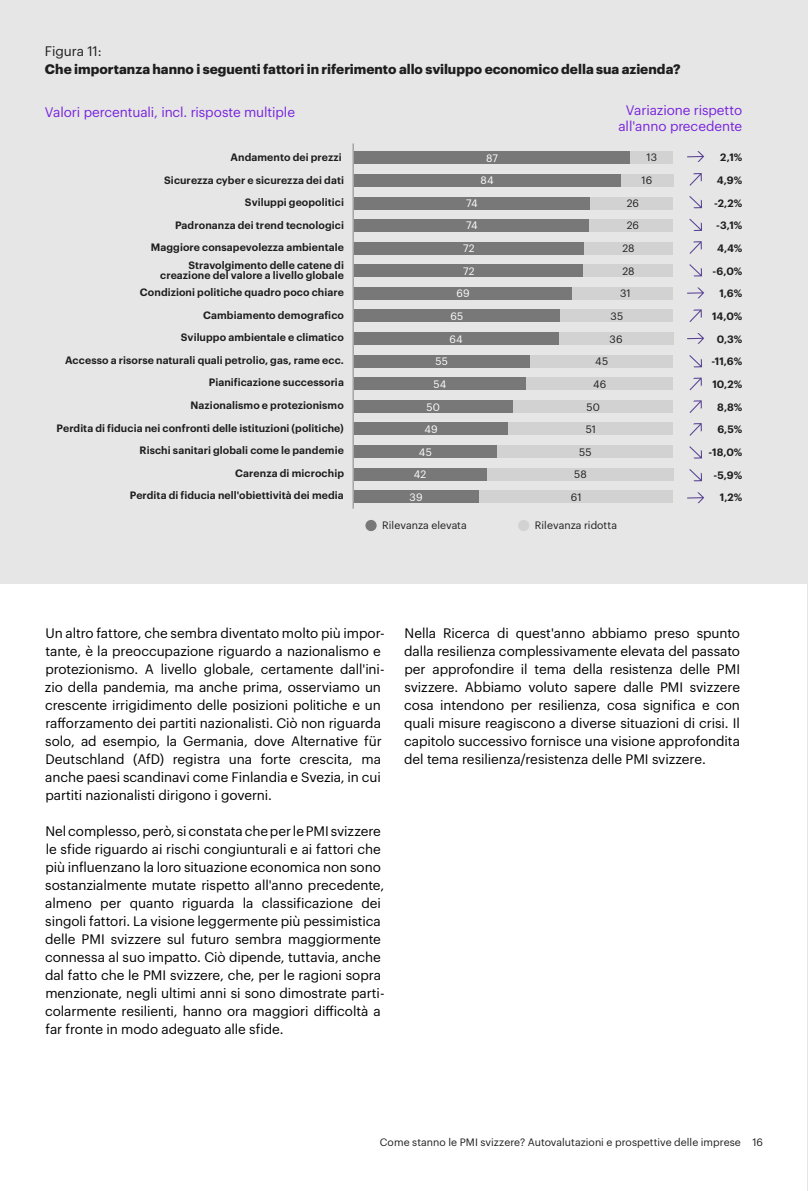
<style>
.page{position:relative;width:808px;height:1191px;background:#fff}
.page>*{position:absolute;margin:0;border:0;box-sizing:border-box;transform-origin:0 0}
.t1{font:13.5px/18px "Graphik";letter-spacing:-.005em;color:#000}
.t2{font:700 13.5px "Graphik";color:#1e1e1e}
.t3{font:13.5px/16.2px "Graphik";letter-spacing:-.005em;color:#7823dc;text-align:center}
.t4{font:13.5px "Graphik";letter-spacing:-.005em;color:#1e1e1e}
.t5{font:600 10.5px/22.6px "Graphik";letter-spacing:.01em;color:#1e1e1e;text-align:right}
.t6{font:10.5px/22.6px "Graphik";letter-spacing:.005em;color:#1e1e1e;text-align:center}
.t7{font:10.5px/22.6px "Graphik";letter-spacing:.015em;color:#fff;text-align:center}
</style>
<div class="page">
<div style="left:0;top:0;width:808px;height:583px;background:#e6e6e6"></div>
<div style="left:353px;top:151px;width:278px;height:13px;background:#787878"></div>
<div style="left:353px;top:174px;width:268px;height:13px;background:#787878"></div>
<div style="left:353px;top:197px;width:237px;height:12px;background:#787878"></div>
<div style="left:353px;top:219px;width:236px;height:13px;background:#787878"></div>
<div style="left:353px;top:242px;width:232px;height:12px;background:#787878"></div>
<div style="left:353px;top:264px;width:231px;height:13px;background:#787878"></div>
<div style="left:353px;top:287px;width:220px;height:12px;background:#787878"></div>
<div style="left:353px;top:310px;width:208px;height:12px;background:#787878"></div>
<div style="left:353px;top:332px;width:206px;height:13px;background:#787878"></div>
<div style="left:353px;top:355px;width:177px;height:12px;background:#787878"></div>
<div style="left:353px;top:377px;width:173px;height:13px;background:#787878"></div>
<div style="left:353px;top:400px;width:160px;height:12px;background:#787878"></div>
<div style="left:353px;top:422px;width:156px;height:13px;background:#787878"></div>
<div style="left:353px;top:445px;width:145px;height:13px;background:#787878"></div>
<div style="left:353px;top:468px;width:134px;height:12px;background:#787878"></div>
<div style="left:353px;top:490px;width:126px;height:13px;background:#787878"></div>
<div style="left:631px;top:151px;width:42px;height:13px;background:#d2d2d2"></div>
<div style="left:621px;top:174px;width:52px;height:13px;background:#d2d2d2"></div>
<div style="left:590px;top:197px;width:83px;height:12px;background:#d2d2d2"></div>
<div style="left:589px;top:219px;width:84px;height:13px;background:#d2d2d2"></div>
<div style="left:584px;top:242px;width:89px;height:12px;background:#d2d2d2"></div>
<div style="left:584px;top:264px;width:89px;height:13px;background:#d2d2d2"></div>
<div style="left:573px;top:287px;width:100px;height:12px;background:#d2d2d2"></div>
<div style="left:561px;top:310px;width:112px;height:12px;background:#d2d2d2"></div>
<div style="left:559px;top:332px;width:114px;height:13px;background:#d2d2d2"></div>
<div style="left:530px;top:355px;width:143px;height:12px;background:#d2d2d2"></div>
<div style="left:526px;top:377px;width:147px;height:13px;background:#d2d2d2"></div>
<div style="left:513px;top:400px;width:160px;height:12px;background:#d2d2d2"></div>
<div style="left:509px;top:422px;width:164px;height:13px;background:#d2d2d2"></div>
<div style="left:498px;top:445px;width:175px;height:13px;background:#d2d2d2"></div>
<div style="left:487px;top:468px;width:186px;height:12px;background:#d2d2d2"></div>
<div style="left:479px;top:490px;width:194px;height:13px;background:#d2d2d2"></div>
<div style="left:365px;top:520px;width:12px;height:11px;background:#787878;border-radius:50%"></div>
<div style="left:518px;top:520px;width:11px;height:11px;background:#d2d2d2;border-radius:50%"></div>
<hr style="left:352px;top:143px;width:2px;height:366px;background:#a5a5a5">
<svg style="left:687px;top:151px;width:17px;height:11px"></svg>
<svg style="left:689px;top:173px;width:13px;height:13px"></svg>
<svg style="left:689px;top:196px;width:13px;height:12px"></svg>
<svg style="left:689px;top:219px;width:13px;height:12px"></svg>
<svg style="left:689px;top:241px;width:13px;height:13px"></svg>
<svg style="left:687px;top:287px;width:17px;height:11px"></svg>
<svg style="left:687px;top:333px;width:17px;height:11px"></svg>
<svg style="left:689px;top:377px;width:13px;height:13px"></svg>
<svg style="left:689px;top:423px;width:13px;height:13px"></svg>
<svg style="left:689px;top:355px;width:13px;height:12px"></svg>
<svg style="left:689px;top:264px;width:13px;height:12px"></svg>
<svg style="left:689px;top:400px;width:13px;height:13px"></svg>
<svg style="left:689px;top:446px;width:13px;height:12px"></svg>
<svg style="left:687px;top:492px;width:17px;height:11px"></svg>
<svg style="left:689px;top:469px;width:13px;height:12px"></svg>
<svg style="left:689px;top:309px;width:13px;height:13px"></svg>
<p class="t4" style="left:45px;top:41px;width:58px">Figura 11:</p>
<p class="t2" style="left:45px;top:59px;width:637px">Che importanza hanno i seguenti fattori in riferimento allo sviluppo economico della sua azienda?</p>
<p class="t3" style="left:45px;top:103px;width:252px">Valori percentuali, incl. risposte multiple</p>
<p class="t3" style="left:618px;top:101px;width:125px">Variazione rispetto all'anno precedente</p>
<p class="t5" style="left:708px;top:145px;width:35px">2,1%<br>4,9% -2,2% -3,1%<br>4,4% -6,0%<br>1,6%<br>14,0%<br>0,3% -11,6%<br>10,2%<br>8,8%<br>6,5% -18,0% -5,9%<br>1,2%</p>
<p class="t5" style="left:151px;top:145px;width:195px">Andamento dei prezzi<br>Sicurezza cyber e sicurezza dei dati<br>Sviluppi geopolitici<br>Padronanza dei trend tecnologici<br>Maggiore consapevolezza ambientale</p>
<p class="t5" style="left:56px;top:280px;width:289px">Condizioni politiche quadro poco chiare<br>Cambiamento demografico<br>Sviluppo ambientale e climatico<br>Accesso a risorse naturali quali petrolio, gas, rame ecc.<br>Pianificazione successoria<br>Nazionalismo e protezionismo<br>Perdita di fiducia nei confronti delle istituzioni (politiche)<br>Rischi sanitari globali come le pandemie<br>Carenza di microchip<br>Perdita di fiducia nell'obiettività dei media</p>
<p class="t6" style="left:642px;top:145px;width:17px">13<br>16</p>
<p class="t7" style="left:480px;top:145px;width:19px">87<br>84</p>
<p class="t6" style="left:627px;top:191px;width:14px">26</p>
<p class="t6" style="left:627px;top:213px;width:14px">26</p>
<p class="t6" style="left:622px;top:236px;width:14px">28</p>
<p class="t6" style="left:622px;top:259px;width:14px">28</p>
<p class="t6" style="left:620px;top:281px;width:12px">31</p>
<p class="t6" style="left:610px;top:304px;width:14px">35</p>
<p class="t6" style="left:609px;top:327px;width:15px">36</p>
<p class="t7" style="left:466px;top:191px;width:13px">74</p>
<p class="t7" style="left:466px;top:213px;width:13px">74</p>
<p class="t7" style="left:463px;top:236px;width:13px">72</p>
<p class="t7" style="left:463px;top:259px;width:13px">72</p>
<p class="t7" style="left:456px;top:281px;width:15px">69</p>
<p class="t7" style="left:450px;top:304px;width:14px">65</p>
<p class="t7" style="left:449px;top:327px;width:15px">64</p>
<p class="t5" style="left:160px;top:259px;width:185px;line-height:10.5px">Stravolgimento delle catene di creazione del valore a livello globale</p>
<p class="t6" style="left:595px;top:349px;width:14px">45</p>
<p class="t6" style="left:593px;top:372px;width:15px">46</p>
<p class="t6" style="left:586px;top:395px;width:15px">50</p>
<p class="t6" style="left:586px;top:417px;width:12px">51</p>
<p class="t7" style="left:436px;top:349px;width:14px">55</p>
<p class="t7" style="left:433px;top:372px;width:14px">54</p>
<p class="t7" style="left:426px;top:395px;width:15px">50</p>
<p class="t7" style="left:424px;top:417px;width:15px">49</p>
<p class="t7" style="left:414px;top:440px;width:19px">45<br>42</p>
<p class="t6" style="left:579px;top:440px;width:14px">55</p>
<p class="t6" style="left:574px;top:462px;width:14px">58</p>
<p class="t6" style="left:571px;top:484px;width:12px">61</p>
<p class="t7" style="left:410px;top:484px;width:15px">39</p>
<p class="t6" style="left:382px;top:513px;width:86px">Rilevanza elevata</p>
<p class="t6" style="left:535px;top:513px;width:84px">Rilevanza ridotta</p>
<p class="t1" style="left:45px;top:623px;width:341px">Un altro fattore, che sembra diventato molto più impor&shy;tante, è la preoccupazione riguardo a nazionalismo e protezionismo. A livello globale, certamente dall'ini&shy;zio della pandemia, ma anche prima, osserviamo un crescente irrigidimento delle posizioni politiche e un rafforzamento dei partiti nazionalisti. Ciò non riguarda solo, ad esempio, la Germania, dove Alternative für Deutschland (AfD) registra una forte crescita, ma anche paesi scandinavi come Finlandia e Svezia, in cui partiti nazionalisti dirigono i governi.</p>
<p class="t1" style="left:45px;top:821px;width:341px">Nel complesso, però, si constata che per le PMI svizzere le sfide riguardo ai rischi congiunturali e ai fattori che più influenzano la loro situazione economica non sono sostanzialmente mutate rispetto all'anno precedente, almeno per quanto riguarda la classificazione dei singoli fattori. La visione leggermente più pessimistica delle PMI svizzere sul futuro sembra maggiormente connessa al suo impatto. Ciò dipende, tuttavia, anche dal fatto che le PMI svizzere, che, per le ragioni sopra menzionate, negli ultimi anni si sono dimostrate parti&shy;colarmente resilienti, hanno ora maggiori difficoltà a far fronte in modo adeguato alle sfide.</p>
<p class="t1" style="left:404px;top:623px;width:337px;text-align:justify">Nella Ricerca di quest'anno abbiamo preso spunto dalla resilienza complessivamente elevata del passato per approfondire il tema della resistenza delle PMI svizzere. Abbiamo voluto sapere dalle PMI svizzere cosa intendono per resilienza, cosa significa e con quali misure reagiscono a diverse situazioni di crisi. Il capitolo successivo fornisce una visione approfondita del tema resilienza/resistenza delle PMI svizzere.</p>
<p class="t6" style="left:380px;top:1130px;width:385px">Come stanno le PMI svizzere? Autovalutazioni e prospettive delle imprese 16</p>
</div>
